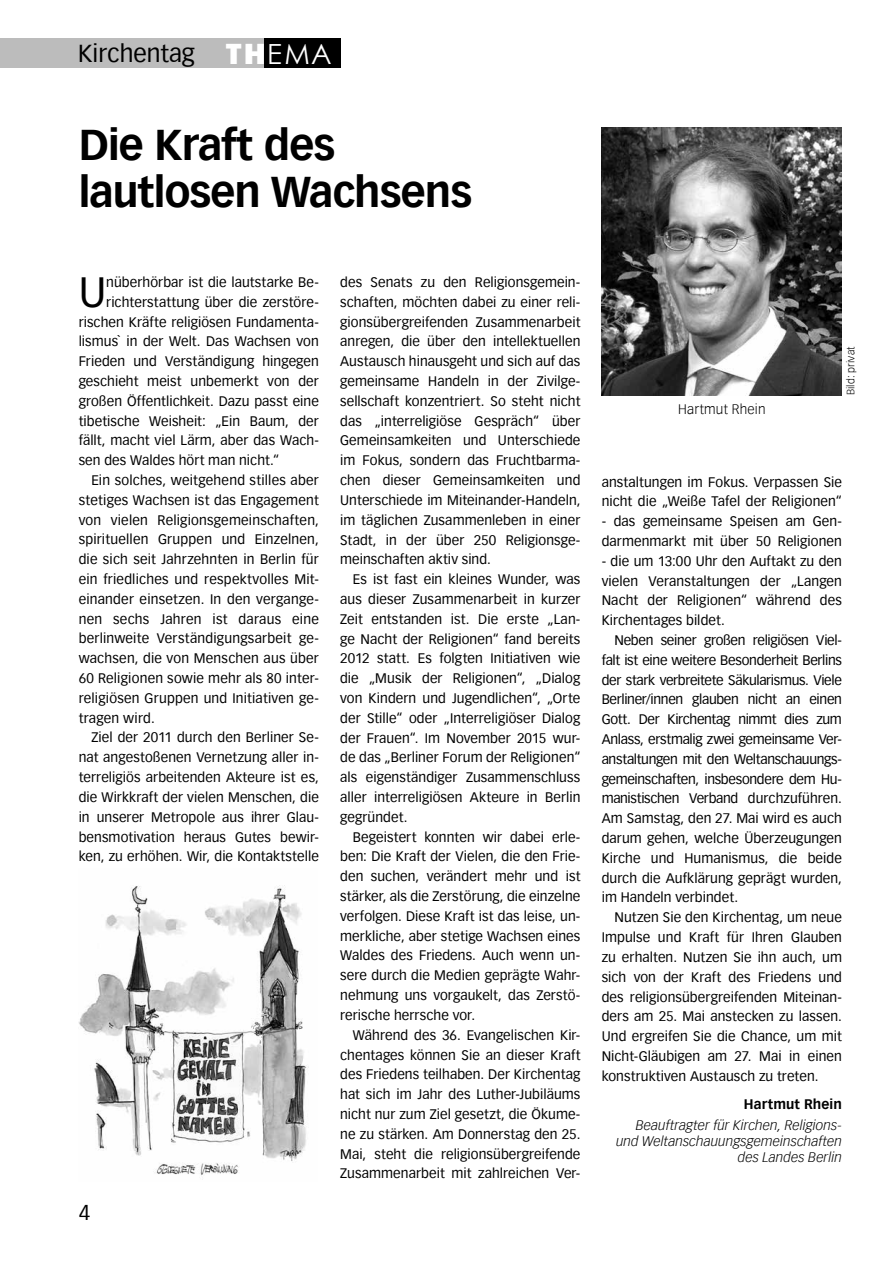
<style>
.page{position:relative;width:893px;height:1263px;background:#fff}
.page>*{position:absolute;margin:0;border:0;box-sizing:border-box;transform-origin:0 0}
.t1{font:700 42px/46.5px "Vectora Com";letter-spacing:-.02em;color:#000}
.t2{font:41.25px "Vectora Com";color:#000}
.t3{font:24px "Vectora Com";color:#000}
.t4{font:21px "Vectora Com";color:#000}
.t5{font:13.5px/19.8px "Vectora Com";letter-spacing:.01em;color:#000;text-align:justify}
.t6{font:italic 300 13.5px/16.2px "Vectora Com";letter-spacing:.005em;color:#000;text-align:right}
.t7{font:700 13.5px "Vectora Com";letter-spacing:.01em;color:#000}
.t8{font:300 13.5px "Vectora Com";letter-spacing:.015em;color:#000}
.t9{font:300 10.5px "Vectora Com";letter-spacing:.015em;color:#000}
.s1{font-family:"Franklin Gothic";font-weight:800;font-size:30px;color:#fff}
.s2{font-family:"Century Gothic";font-size:27.75px;color:#fff}
</style>
<div class="page">
<div style="left:0;top:38px;width:218px;height:30px;background:#bcbcbc"></div>
<div style="left:218px;top:38px;width:48px;height:30px;background:#bcbcbc"></div>
<div style="left:264px;top:38px;width:76px;height:30px;background:#000"></div>
<img style="left:602px;top:128px;width:240px;height:267px">
<img style="left:78px;top:885px;width:231px;height:295px">
<h3 class="t3" style="left:78px;top:40px;width:255px">Kirchentag <span class="s1">TH</span><span class="s2">EMA</span></h3>
<h1 class="t1" style="left:79px;top:122px;width:395px">Die Kraft des lautlosen Wachsens</h1>
<h2 class="t2" style="left:79px;top:267px;width:29px">U</h2>
<p class="t5" style="left:106px;top:272px;width:214px">nüberhörbar ist die lautstarke Be-</p>
<p class="t5" style="left:106px;top:292px;width:214px">richterstattung über die zerstöre-</p>
<p class="t5" style="left:79px;top:312px;width:242px">rischen Kräfte religiösen Fundamenta-</p>
<p class="t5" style="left:79px;top:332px;width:242px">lismus` in der Welt. Das Wachsen von</p>
<p class="t5" style="left:79px;top:351px;width:242px">Frieden und Verständigung hingegen</p>
<p class="t5" style="left:79px;top:371px;width:242px">geschieht meist unbemerkt von der</p>
<p class="t5" style="left:79px;top:391px;width:242px">großen Öffentlichkeit. Dazu passt eine</p>
<p class="t5" style="left:79px;top:411px;width:242px">tibetische Weisheit: „Ein Baum, der</p>
<p class="t5" style="left:79px;top:431px;width:242px">fällt, macht viel Lärm, aber das Wach-</p>
<p class="t5" style="left:79px;top:450px;width:202px">sen des Waldes hört man nicht.“</p>
<p class="t5" style="left:91px;top:470px;width:229px">Ein solches, weitgehend stilles aber</p>
<p class="t5" style="left:79px;top:490px;width:242px">stetiges Wachsen ist das Engagement</p>
<p class="t5" style="left:79px;top:510px;width:242px">von vielen Religionsgemeinschaften,</p>
<p class="t5" style="left:79px;top:530px;width:242px">spirituellen Gruppen und Einzelnen,</p>
<p class="t5" style="left:79px;top:549px;width:242px">die sich seit Jahrzehnten in Berlin für</p>
<p class="t5" style="left:79px;top:569px;width:242px">ein friedliches und respektvolles Mit-</p>
<p class="t5" style="left:79px;top:589px;width:242px">einander einsetzen. In den vergange-</p>
<p class="t5" style="left:79px;top:609px;width:242px">nen sechs Jahren ist daraus eine</p>
<p class="t5" style="left:79px;top:629px;width:242px">berlinweite Verständigungsarbeit ge-</p>
<p class="t5" style="left:79px;top:648px;width:242px">wachsen, die von Menschen aus über</p>
<p class="t5" style="left:79px;top:668px;width:242px">60 Religionen sowie mehr als 80 inter-</p>
<p class="t5" style="left:79px;top:688px;width:242px">religiösen Gruppen und Initiativen ge-</p>
<p class="t5" style="left:79px;top:708px;width:78px">tragen wird.</p>
<p class="t5" style="left:91px;top:728px;width:229px">Ziel der 2011 durch den Berliner Se-</p>
<p class="t5" style="left:79px;top:748px;width:242px">nat angestoßenen Vernetzung aller in-</p>
<p class="t5" style="left:79px;top:767px;width:242px">terreligiös arbeitenden Akteure ist es,</p>
<p class="t5" style="left:79px;top:787px;width:242px">die Wirkkraft der vielen Menschen, die</p>
<p class="t5" style="left:79px;top:807px;width:242px">in unserer Metropole aus ihrer Glau-</p>
<p class="t5" style="left:79px;top:827px;width:242px">bensmotivation heraus Gutes bewir-</p>
<p class="t5" style="left:79px;top:847px;width:242px">ken, zu erhöhen. Wir, die Kontaktstelle</p>
<h3 class="t4" style="left:79px;top:1200px;width:13px">4</h3>
<p class="t5" style="left:340px;top:272px;width:242px">des Senats zu den Religionsgemein&shy;schaften, möchten dabei zu einer reli&shy;gionsübergreifenden Zusammenarbeit anregen, die über den intellektuellen Austausch hinausgeht und sich auf das gemeinsame Handeln in der Zivilge&shy;sellschaft konzentriert. So steht nicht das „interreligiöse Gespräch“ über Gemeinsamkeiten und Unterschiede im Fokus, sondern das Fruchtbarma&shy;chen dieser Gemeinsamkeiten und Unterschiede im Miteinander-Handeln, im täglichen Zusammenleben in einer Stadt, in der über 250 Religionsge&shy;meinschaften aktiv sind.</p>
<p class="t5" style="left:340px;top:569px;width:242px;text-indent:13px">Es ist fast ein kleines Wunder, was aus dieser Zusammenarbeit in kurzer Zeit entstanden ist. Die erste „Lan&shy;ge Nacht der Religionen“ fand bereits 2012 statt. Es folgten Initiativen wie die „Musik der Religionen“, „Dialog von Kindern und Jugendlichen“, „Orte der Stille“ oder „Interreligiöser Dialog der Frauen“. Im November 2015 wur&shy;de das „Berliner Forum der Religionen“ als eigenständiger Zusammenschluss aller interreligiösen Akteure in Berlin gegründet.</p>
<p class="t5" style="left:340px;top:827px;width:242px;text-indent:13px">Begeistert konnten wir dabei erle&shy;ben: Die Kraft der Vielen, die den Frie&shy;den suchen, verändert mehr und ist stärker, als die Zerstörung, die einzelne verfolgen. Diese Kraft ist das leise, un&shy;merkliche, aber stetige Wachsen eines Waldes des Friedens. Auch wenn un&shy;sere durch die Medien geprägte Wahr&shy;nehmung uns vorgaukelt, das Zerstö&shy;rerische herrsche vor.</p>
<p class="t5" style="left:340px;top:1025px;width:242px;text-indent:13px">Während des 36. Evangelischen Kir&shy;chentages können Sie an dieser Kraft des Friedens teilhaben. Der Kirchentag hat sich im Jahr des Luther-Jubiläums nicht nur zum Ziel gesetzt, die Ökume&shy;ne zu stärken. Am Donnerstag den 25.<br>Mai, steht die religionsübergreifende Zusammenarbeit mit zahlreichen Ver-</p>
<p class="t8" style="left:678px;top:401px;width:89px">Hartmut Rhein</p>
<p class="t9" style="left:844px;top:395px;width:51px;rotate:-90deg">Bild: privat</p>
<p class="t5" style="left:602px;top:472px;width:242px">anstaltungen im Fokus. Verpassen Sie nicht die „Weiße Tafel der Religionen“</p>
<p class="t5" style="left:602px;top:511px;width:242px">- das gemeinsame Speisen am Gen&shy;darmenmarkt mit über 50 Religionen</p>
<p class="t5" style="left:602px;top:551px;width:242px">- die um 13:00 Uhr den Auftakt zu den vielen Veranstaltungen der „Langen Nacht der Religionen“ während des Kirchentages bildet.</p>
<p class="t5" style="left:602px;top:630px;width:242px;text-indent:13px">Neben seiner großen religiösen Viel&shy;falt ist eine weitere Besonderheit Berlins der stark verbreitete Säkularismus. Viele Berliner/innen glauben nicht an einen Gott. Der Kirchentag nimmt dies zum Anlass, erstmalig zwei gemeinsame Ver&shy;anstaltungen mit den Weltanschauungs&shy;gemeinschaften, insbesondere dem Hu&shy;manistischen Verband durchzuführen.<br>Am Samstag, den 27. Mai wird es auch darum gehen, welche Überzeugungen Kirche und Humanismus, die beide durch die Aufklärung geprägt wurden, im Handeln verbindet.</p>
<p class="t5" style="left:602px;top:908px;width:242px;text-indent:13px">Nutzen Sie den Kirchentag, um neue Impulse und Kraft für Ihren Glauben zu erhalten. Nutzen Sie ihn auch, um sich von der Kraft des Friedens und des religionsübergreifenden Miteinan&shy;ders am 25. Mai anstecken zu lassen.<br>Und ergreifen Sie die Chance, um mit Nicht-Gläubigen am 27. Mai in einen konstruktiven Austausch zu treten.</p>
<p class="t7" style="left:744px;top:1096px;width:99px">Hartmut Rhein</p>
<p class="t6" style="left:616px;top:1116px;width:227px">Beauftragter für Kirchen, Religions&shy;und Weltanschauungsgemeinschaften des Landes Berlin</p>
</div>
